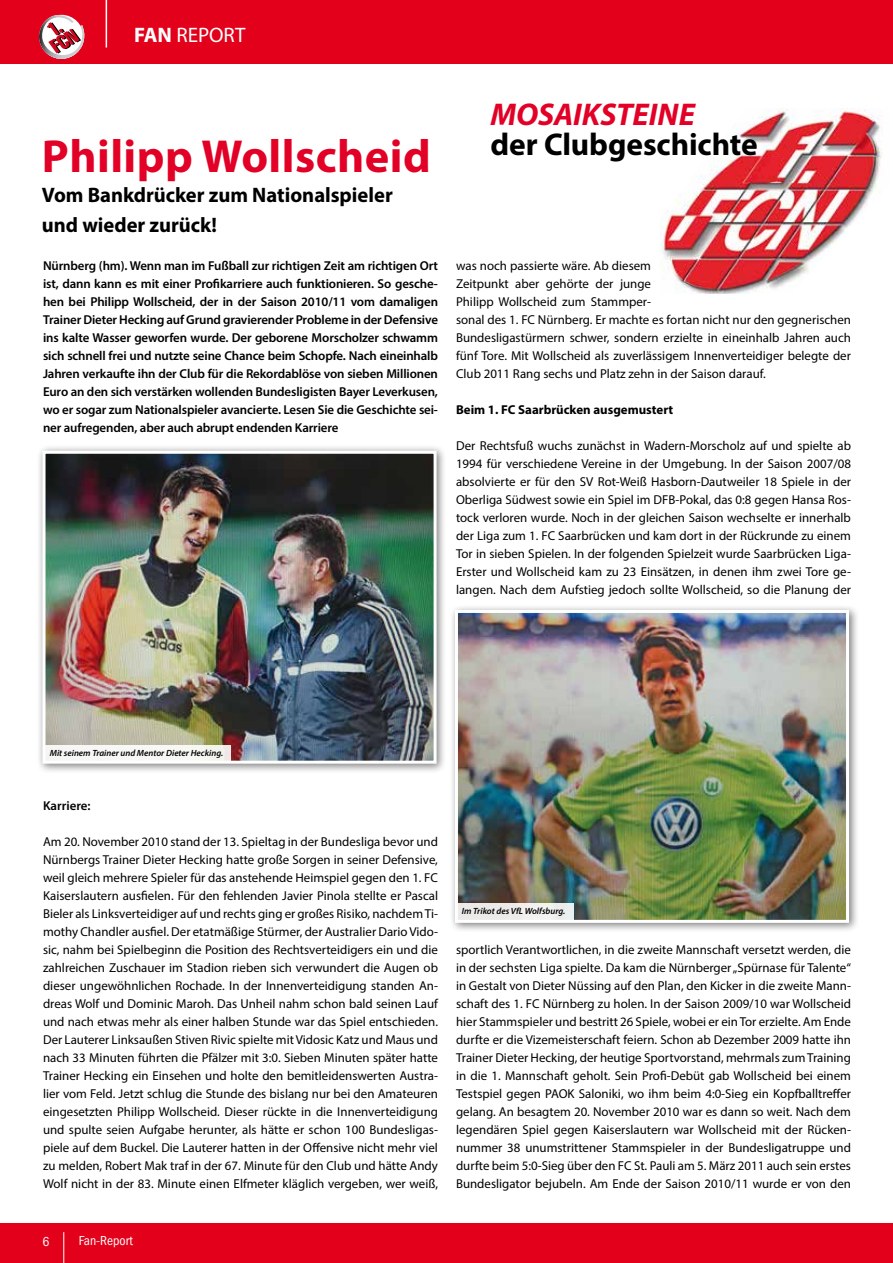
<style>
.page{position:relative;width:893px;height:1263px;background:#fff}
.page>*{position:absolute;margin:0;border:0;box-sizing:border-box;transform-origin:0 0}
.t1{font:700 46.5px "Myriad Pro";letter-spacing:.01em;color:#e20026}
.t2{font:700 31.5px "Myriad Pro";letter-spacing:-.005em;color:#000}
.t3{font:italic 700 31.5px "Myriad Pro";letter-spacing:-.005em;color:#e20026}
.t4{font:700 21px/29.7px "Myriad Pro";color:#000}
.t5{font:21px "Myriad Pro";color:#fff}
.t6{font:condensed 13.5px "Franklin Gothic";color:#fff}
.t7{font:12.9px/18px "Myriad Pro";color:#000;text-align:justify}
.t8{font:600 12.9px/18px "Myriad Pro";letter-spacing:-.01em;color:#000;text-align:justify}
.t9{font:700 12.9px "Myriad Pro";color:#000}
.t10{font:italic 600 9px "Myriad Pro";color:#000}
.s1{font-weight:700}
</style>
<div class="page">
<div style="left:0;top:1223px;width:893px;height:40px;background:#e2001a"></div>
<div style="left:0;top:0;width:893px;height:64px;background:#e2001a"></div>
<hr style="left:63px;top:1232px;width:1px;height:31px;background:#fff">
<svg style="left:39px;top:15px;width:45px;height:44px"></svg>
<hr style="left:106px;top:0;width:1px;height:48px;background:#fff">
<img style="left:660px;top:108px;width:222px;height:186px">
<div style="left:36px;top:445px;width:411px;height:329px;background:#000;opacity:.5"></div>
<img style="left:47px;top:455px;width:386px;height:305px">
<div style="left:43px;top:451px;width:394px;height:313px;border:3px solid #fff"></div>
<div style="left:449px;top:604px;width:410px;height:329px;background:#000;opacity:.5"></div>
<img style="left:459px;top:614px;width:386px;height:305px">
<div style="left:455px;top:610px;width:394px;height:313px;border:3px solid #fff"></div>
<div style="left:44px;top:745px;width:187px;height:18px;background:#f7f7f5"></div>
<div style="left:456px;top:903px;width:118px;height:18px;background:#edebea"></div>
<h3 class="t5" style="left:134px;top:22px;width:113px"><span class="s1">FAN</span> REPORT</h3>
<h1 class="t1" style="left:42px;top:126px;width:390px">Philipp Wollscheid</h1>
<h3 class="t4" style="left:42px;top:179px;width:352px">Vom Bankdrücker zum Nationalspieler und wieder zurück!</h3>
<p class="t8" style="left:43px;top:256px;width:396px">Nürnberg (hm). Wenn man im Fußball zur richtigen Zeit am richtigen Ort ist, dann kann es mit einer Profikarriere auch funktionieren. So gesche&shy;hen bei Philipp Wollscheid, der in der Saison 2010/11 vom damaligen Trainer Dieter Hecking auf Grund gravierender Probleme in der Defensive ins kalte Wasser geworfen wurde. Der geborene Morscholzer schwamm sich schnell frei und nutzte seine Chance beim Schopfe. Nach eineinhalb Jahren verkaufte ihn der Club für die Rekordablöse von sieben Millionen Euro an den sich verstärken wollenden Bundesligisten Bayer Leverkusen, wo er sogar zum Nationalspieler avancierte. Lesen Sie die Geschichte sei&shy;ner aufregenden, aber auch abrupt endenden Karriere</p>
<h2 class="t3" style="left:490px;top:94px;width:206px">MOSAIKSTEINE</h2>
<h2 class="t2" style="left:490px;top:124px;width:269px">der Clubgeschichte</h2>
<p class="t7" style="left:456px;top:256px;width:396px;text-align:left">was noch passierte wäre. Ab diesem<br>Zeitpunkt aber gehörte der junge<br>Philipp Wollscheid zum Stammper-<br>sonal des 1. FC Nürnberg. Er machte es fortan nicht nur den gegnerischen Bundesligastürmern schwer, sondern erzielte in eineinhalb Jahren auch fünf Tore. Mit Wollscheid als zuverlässigem Innenverteidiger belegte der Club 2011 Rang sechs und Platz zehn in der Saison darauf.</p>
<p class="t9" style="left:456px;top:401px;width:219px">Beim 1. FC Saarbrücken ausgemustert</p>
<p class="t7" style="left:456px;top:436px;width:396px">Der Rechtsfuß wuchs zunächst in Wadern-Morscholz auf und spielte ab 1994 für verschiedene Vereine in der Umgebung. In der Saison 2007/08 absolvierte er für den SV Rot-Weiß Hasborn-Dautweiler 18 Spiele in der Oberliga Südwest sowie ein Spiel im DFB-Pokal, das 0:8 gegen Hansa Ros&shy;tock verloren wurde. Noch in der gleichen Saison wechselte er innerhalb der Liga zum 1. FC Saarbrücken und kam dort in der Rückrunde zu einem Tor in sieben Spielen. In der folgenden Spielzeit wurde Saarbrücken Liga-Erster und Wollscheid kam zu 23 Einsätzen, in denen ihm zwei Tore ge&shy;langen. Nach dem Aufstieg jedoch sollte Wollscheid, so die Planung der</p>
<p class="t10" style="left:50px;top:747px;width:175px">Mit seinem Trainer und Mentor Dieter Hecking.</p>
<p class="t8" style="left:43px;top:796px;width:49px">Karriere:</p>
<p class="t7" style="left:43px;top:832px;width:396px">Am 20. November 2010 stand der 13. Spieltag in der Bundesliga bevor und Nürnbergs Trainer Dieter Hecking hatte große Sorgen in seiner Defensive, weil gleich mehrere Spieler für das anstehende Heimspiel gegen den 1. FC Kaiserslautern ausfielen. Für den fehlenden Javier Pinola stellte er Pascal Bieler als Linksverteidiger auf und rechts ging er großes Risiko, nachdem Ti&shy;mothy Chandler ausfiel. Der etatmäßige Stürmer, der Australier Dario Vido&shy;sic, nahm bei Spielbeginn die Position des Rechtsverteidigers ein und die zahlreichen Zuschauer im Stadion rieben sich verwundert die Augen ob dieser ungewöhnlichen Rochade. In der Innenverteidigung standen An&shy;dreas Wolf und Dominic Maroh. Das Unheil nahm schon bald seinen Lauf und nach etwas mehr als einer halben Stunde war das Spiel entschieden.<br>Der Lauterer Linksaußen Stiven Rivic spielte mit Vidosic Katz und Maus und nach 33 Minuten führten die Pfälzer mit 3:0. Sieben Minuten später hatte Trainer Hecking ein Einsehen und holte den bemitleidenswerten Austra&shy;lier vom Feld. Jetzt schlug die Stunde des bislang nur bei den Amateuren eingesetzten Philipp Wollscheid. Dieser rückte in die Innenverteidigung und spulte seien Aufgabe herunter, als hätte er schon 100 Bundesligas&shy;piele auf dem Buckel. Die Lauterer hatten in der Offensive nicht mehr viel zu melden, Robert Mak traf in der 67. Minute für den Club und hätte Andy Wolf nicht in der 83. Minute einen Elfmeter kläglich vergeben, wer weiß,</p>
<p class="t10" style="left:462px;top:905px;width:105px">Im Trikot des VfL Wolfsburg.</p>
<p class="t7" style="left:456px;top:940px;width:396px">sportlich Verantwortlichen, in die zweite Mannschaft versetzt werden, die in der sechsten Liga spielte. Da kam die Nürnberger „Spürnase für Talente“ in Gestalt von Dieter Nüssing auf den Plan, den Kicker in die zweite Mann&shy;schaft des 1. FC Nürnberg zu holen. In der Saison 2009/10 war Wollscheid hier Stammspieler und bestritt 26 Spiele, wobei er ein Tor erzielte. Am Ende durfte er die Vizemeisterschaft feiern. Schon ab Dezember 2009 hatte ihn Trainer Dieter Hecking, der heutige Sportvorstand, mehrmals zum Training in die 1. Mannschaft geholt. Sein Profi-Debüt gab Wollscheid bei einem Testspiel gegen PAOK Saloniki, wo ihm beim 4:0-Sieg ein Kopfballtreffer gelang. An besagtem 20. November 2010 war es dann so weit. Nach dem legendären Spiel gegen Kaiserslautern war Wollscheid mit der Rücken&shy;nummer 38 unumstrittener Stammspieler in der Bundesligatruppe und durfte beim 5:0-Sieg über den FC St. Pauli am 5. März 2011 auch sein erstes Bundesligator bejubeln. Am Ende der Saison 2010/11 wurde er von den</p>
<p class="t6" style="left:43px;top:1234px;width:8px">6</p>
<p class="t6" style="left:79px;top:1233px;width:56px">Fan-Report</p>
</div>
